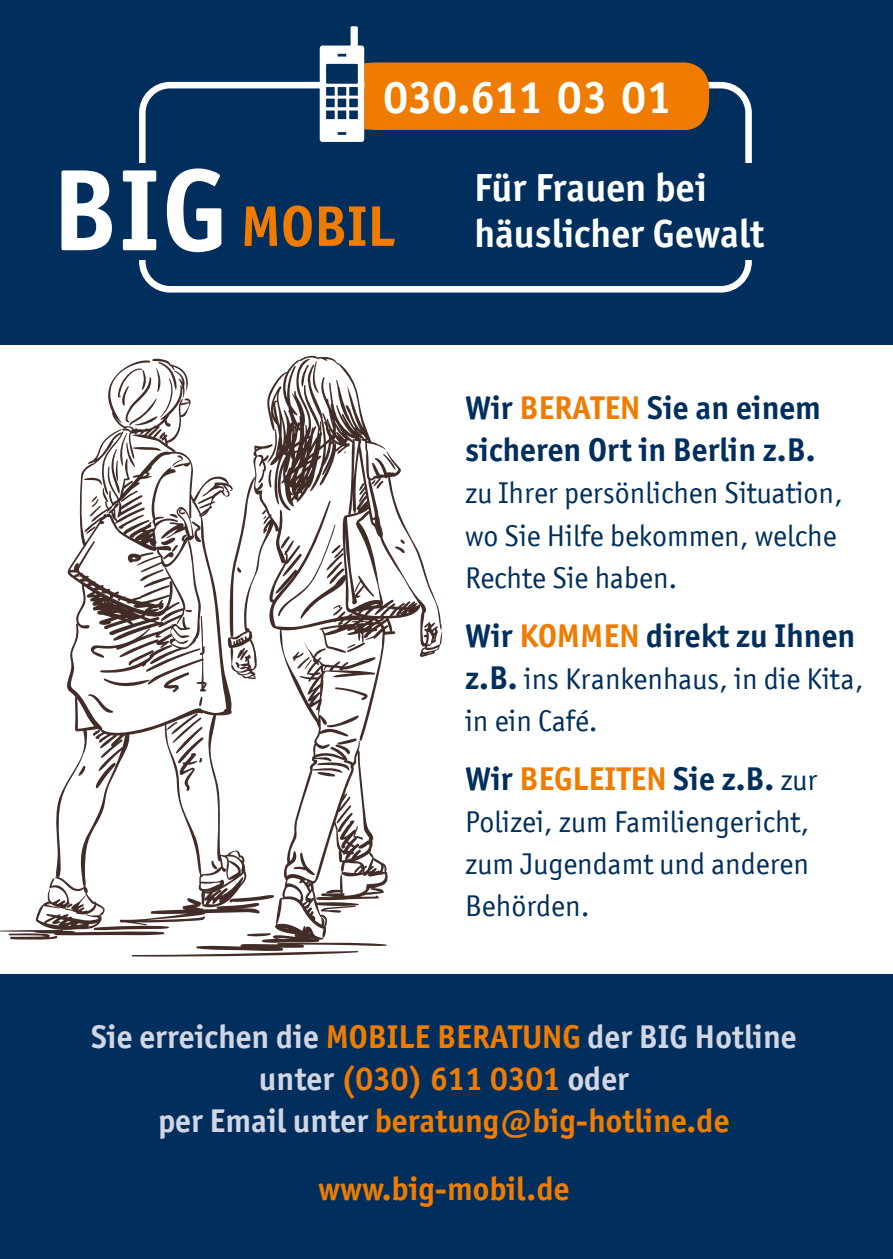
<style>
.page{position:relative;width:893px;height:1259px;background:#fff}
.page>*{position:absolute;margin:0;border:0;box-sizing:border-box;transform-origin:0 0}
.t1{font:700 45.6px "Officina San ITC";color:#fff}
.t2{font:700 39.3px/45.6px "Officina San ITC";color:#fff}
.t3{font:700 33px/42px "Officina Sans ITC Pro";color:#d2d5e3;text-align:center}
.t4{font:700 33px/42px "Officina Sans ITC Pro";color:#002f5d}
.t5{font:700 33px "Officina Sans ITC Pro";color:#ef7c00}
.t6{font:30px/42px "Officina San ITC";color:#002f5d}
.s1{color:#ef7c00}
.s2{font-family:"Officina Sans ITC Pro";font-weight:700;font-size:33px}
.s3{font-family:"Officina San ITC";font-weight:400;font-size:30px}
</style>
<div class="page">
<div style="left:0;top:0;width:893px;height:344px;background:#002f5d"></div>
<svg style="left:247px;top:356px;width:195px;height:531px"></svg>
<svg style="left:298px;top:361px;width:21px;height:32px"></svg>
<svg style="left:266px;top:429px;width:15px;height:59px"></svg>
<svg style="left:263px;top:515px;width:3px;height:4px"></svg>
<svg style="left:371px;top:479px;width:13px;height:11px"></svg>
<svg style="left:304px;top:659px;width:8px;height:10px"></svg>
<svg style="left:292px;top:651px;width:18px;height:18px"></svg>
<svg style="left:335px;top:804px;width:18px;height:29px"></svg>
<svg style="left:278px;top:524px;width:67px;height:92px"></svg>
<svg style="left:49px;top:358px;width:198px;height:529px"></svg>
<svg style="left:0;top:887px;width:387px;height:69px"></svg>
<svg style="left:78px;top:433px;width:130px;height:358px"></svg>
<svg style="left:91px;top:496px;width:7px;height:6px"></svg>
<div style="left:0;top:974px;width:893px;height:285px;background:#002f5d"></div>
<div style="left:139px;top:82px;width:613px;height:210px;border:7px solid #fff;border-radius:28px"></div>
<div style="left:50px;top:163px;width:723px;height:96px;background:#002f5d"></div>
<svg style="left:61px;top:168px;width:160px;height:84px"></svg>
<svg style="left:320px;top:26px;width:389px;height:116px"></svg>
<svg style="left:245px;top:205px;width:150px;height:42px"></svg>
<p class="t1" style="left:383px;top:69px;width:290px">030.611 03 01</p>
<p class="t2" style="left:474px;top:165px;width:291px">Für Frauen bei häuslicher Gewalt</p>
<p class="t4" style="left:465px;top:387px;width:357px">Wir <span class="s1">BERATEN</span> Sie an einem sicheren Ort in Berlin z.B.</p>
<p class="t6" style="left:465px;top:472px;width:379px">zu Ihrer persönlichen Situation, wo Sie Hilfe bekommen, welche<br>Rechte Sie haben.</p>
<p class="t4" style="left:465px;top:614px;width:392px">Wir <span class="s1">KOMMEN</span> direkt zu Ihnen</p>
<p class="t6" style="left:465px;top:657px;width:400px"><span class="s2">z.B.</span> ins Krankenhaus, in die Kita, in ein Café.</p>
<p class="t4" style="left:465px;top:757px;width:354px">Wir <span class="s1">BEGLEITEN</span> Sie z.B. <span class="s3">zur</span></p>
<p class="t6" style="left:465px;top:800px;width:346px;text-align:justify">Polizei, zum Familiengericht, zum Jugendamt und anderen Behörden.</p>
<p class="t3" style="left:91px;top:1016px;width:707px">Sie erreichen die <span class="s1">MOBILE BERATUNG</span> der BIG Hotline unter <span class="s1">(030) 611 0301</span> oder<br>per Email unter <span class="s1">beratung@big-hotline.de</span></p>
<p class="t5" style="left:318px;top:1168px;width:253px">www.big-mobil.de</p>
</div>
